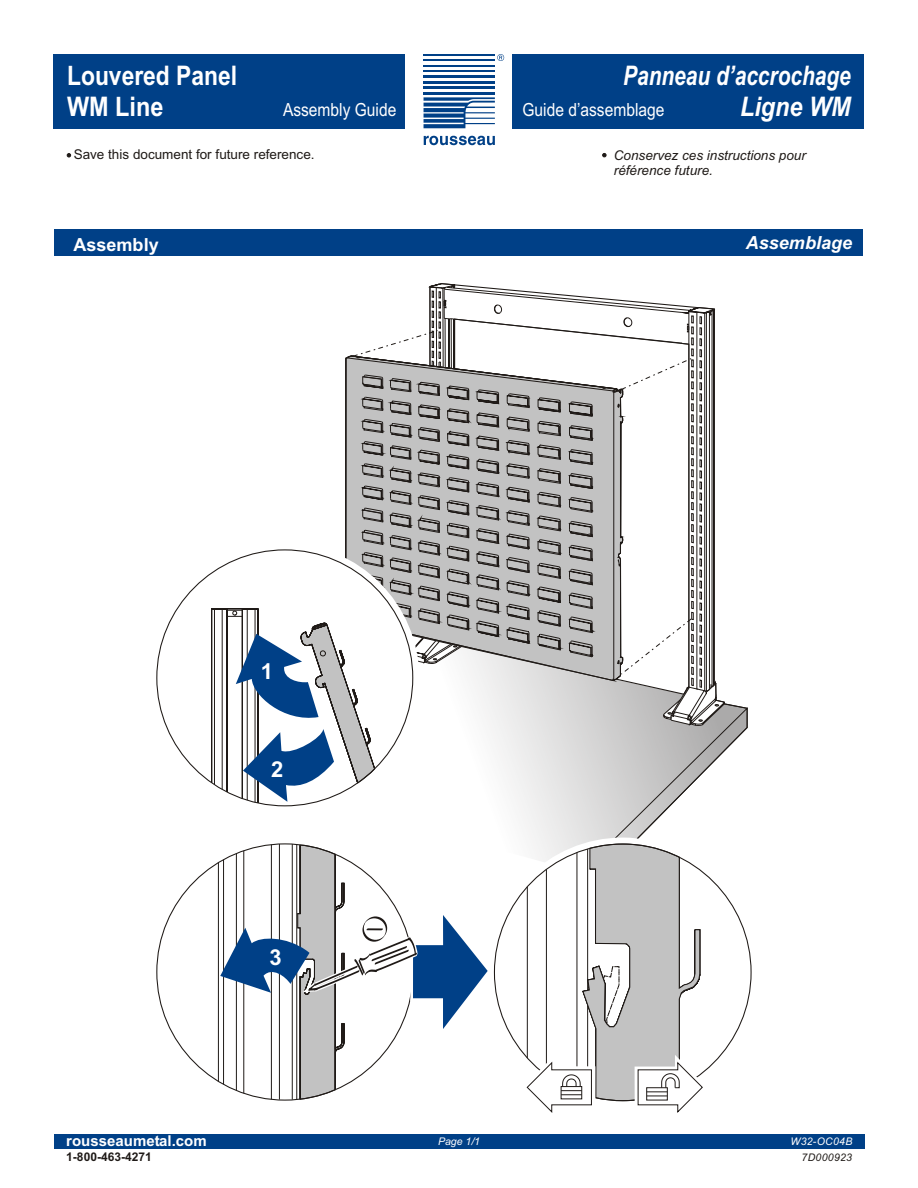
<style>
.page{position:relative;width:918px;height:1188px;background:#fff}
.page>*{position:absolute;margin:0;border:0;box-sizing:border-box;transform-origin:0 0}
.t1{font:italic 700 27px "Arial";color:#fff;scale:.77 1}
.t2{font:700 27px "Arial";color:#fff;scale:.85 1}
.t3{font:italic 700 27px "Arial";color:#fff;scale:.87 1}
.t4{font:700 27px "Arial";color:#fff;scale:.87 1}
.t5{font:700 22.05px "Arial";color:#fff}
.t6{font:18.15px "Arial";color:#fff;scale:.86 1}
.t7{font:italic 700 18px "Arial";color:#fff}
.t8{font:700 18px "Arial";color:#fff}
.t9{font:700 15px "Arial";color:#fff}
.t10{font:italic 13.5px/15.1px "Arial";color:#1f1a17}
.t11{font:13.5px "Arial";color:#1f1a17}
.t12{font:700 12px "Arial";color:#1f1a17}
.t13{font:italic 10.5px "Arial";letter-spacing:.03em;color:#fff}
.t14{font:italic 10.5px "Arial";letter-spacing:.03em;color:#1f1a17}
</style>
<div class="page">
<div style="left:54px;top:1134px;width:810px;height:14px;background:#004087"></div>
<div style="left:513px;top:54px;width:351px;height:74px;background:#004087"></div>
<div style="left:54px;top:54px;width:351px;height:74px;background:#004087"></div>
<svg style="left:424px;top:136px;width:71px;height:9px"></svg>
<hr style="left:424px;top:54px;width:71px;height:2px;background:#004087">
<hr style="left:424px;top:60px;width:71px;height:1px;background:#004087">
<hr style="left:424px;top:65px;width:71px;height:1px;background:#004087">
<hr style="left:424px;top:70px;width:71px;height:2px;background:#004087">
<hr style="left:424px;top:76px;width:71px;height:2px;background:#004087">
<hr style="left:424px;top:81px;width:71px;height:2px;background:#004087">
<hr style="left:424px;top:86px;width:71px;height:3px;background:#004087">
<svg style="left:424px;top:97px;width:71px;height:31px"></svg>
<hr style="left:424px;top:92px;width:71px;height:3px;background:#004087">
<svg style="left:497px;top:54px;width:7px;height:7px"></svg>
<svg style="left:67px;top:153px;width:4px;height:4px"></svg>
<svg style="left:602px;top:153px;width:4px;height:4px"></svg>
<div style="left:55px;top:229px;width:808px;height:27px;background:#004087"></div>
<div style="left:150px;top:543px;width:269px;height:269px;background:#fff;border:13px solid #fff;border-radius:50%"></div>
<div style="left:150px;top:837px;width:270px;height:270px;background:#fff;border:13px solid #fff;border-radius:50%"></div>
<svg style="left:211px;top:287px;width:537px;height:862px"></svg>
<svg style="left:345px;top:355px;width:84px;height:327px"></svg>
<svg style="left:429px;top:283px;width:319px;height:557px"></svg>
<h1 class="t2" style="left:67px;top:66px;width:202px">Louvered Panel</h1>
<h1 class="t1" style="left:623px;top:66px;width:297px">Panneau d’accrochage</h1>
<h1 class="t4" style="left:67px;top:96px;width:112px">WM Line</h1>
<h3 class="t6" style="left:523px;top:102px;width:167px">Guide d’assemblage</h3>
<h1 class="t3" style="left:740px;top:96px;width:129px">Ligne WM</h1>
<h3 class="t6" style="left:283px;top:102px;width:133px">Assembly Guide</h3>
<p class="t11" style="left:74px;top:149px;width:242px">Save this document for future reference.</p>
<p class="t10" style="left:614px;top:148px;width:194px">Conservez ces instructions pour référence future.</p>
<h3 class="t8" style="left:73px;top:238px;width:87px">Assembly</h3>
<h3 class="t7" style="left:746px;top:236px;width:108px">Assemblage</h3>
<h2 class="t5" style="left:261px;top:663px;width:14px">1</h2>
<h2 class="t5" style="left:271px;top:761px;width:14px">2</h2>
<h2 class="t5" style="left:269px;top:949px;width:14px">3</h2>
<p class="t9" style="left:66px;top:1135px;width:142px">rousseaumetal.com</p>
<p class="t12" style="left:66px;top:1152px;width:87px">1-800-463-4271</p>
<p class="t13" style="left:438px;top:1137px;width:44px">Page 1/1</p>
<p class="t13" style="left:791px;top:1137px;width:63px">W32-OC04B</p>
<p class="t14" style="left:802px;top:1153px;width:52px">7D000923</p>
</div>
